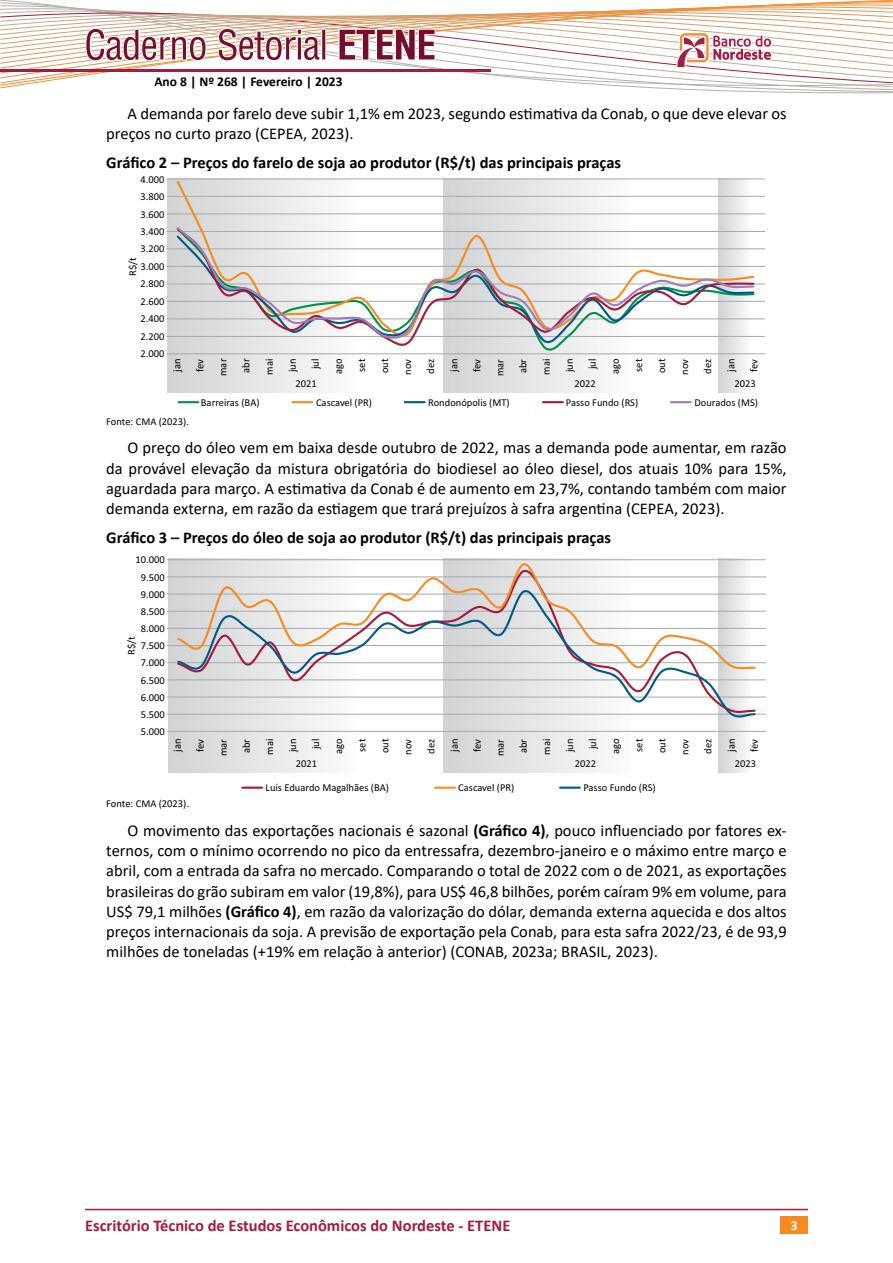
<style>
.page{position:relative;width:893px;height:1263px;background:#fff}
.page>*{position:absolute;margin:0;border:0;box-sizing:border-box;transform-origin:0 0}
.t1{font:16.5px/20.2px "Calibri";color:#000;text-align:justify}
.t2{font:700 16.5px "Calibri";color:#000}
.t3{font:700 16.5px "Calibri";color:#a6193c}
.t4{font:700 13.5px "Calibri";color:#000}
.t5{font:700 13.5px "Calibri";color:#fff}
.t6{font:10.8px/23.1px "Calibri";color:#000;text-align:right}
.t7{font:10.5px/17.4px "Calibri";color:#000;text-align:justify}
.s1{font-weight:700}
.s2{font-family:"Times New Roman";font-weight:700}
</style>
<div class="page">
<div style="left:781px;top:1216px;width:27px;height:17px;background:#f68b1f"></div>
<hr style="left:85px;top:1209px;width:723px;height:1px;background:#a6193c">
<svg style="left:0;top:0;width:893px;height:352px"></svg>
<hr style="left:0;top:70px;width:490px;height:2px;background:#a31d43">
<div style="left:168px;top:179px;width:275px;height:214px;background:linear-gradient(to right,#d4d5d7,#fff)"></div>
<div style="left:443px;top:179px;width:275px;height:214px;background:linear-gradient(to right,#d4d5d7,#fff)"></div>
<div style="left:718px;top:179px;width:47px;height:214px;background:linear-gradient(to right,#d3d5d6,#fff)"></div>
<hr style="left:166px;top:336px;width:599px;height:1px;background:#a7a9ac">
<hr style="left:166px;top:318px;width:599px;height:1px;background:#a7a9ac">
<hr style="left:166px;top:301px;width:599px;height:1px;background:#a7a9ac">
<hr style="left:166px;top:283px;width:599px;height:1px;background:#a7a9ac">
<hr style="left:166px;top:266px;width:599px;height:1px;background:#a7a9ac">
<hr style="left:166px;top:248px;width:599px;height:1px;background:#a7a9ac">
<hr style="left:166px;top:231px;width:599px;height:1px;background:#a7a9ac">
<hr style="left:166px;top:213px;width:599px;height:1px;background:#a7a9ac">
<hr style="left:166px;top:196px;width:599px;height:1px;background:#a7a9ac">
<hr style="left:166px;top:179px;width:599px;height:1px;background:#a7a9ac">
<hr style="left:166px;top:353px;width:599px;height:1px;background:#a7a9ac">
<svg style="left:175px;top:347px;width:580px;height:5px"></svg>
<svg style="left:175px;top:179px;width:581px;height:159px"></svg>
<svg style="left:175px;top:340px;width:580px;height:7px"></svg>
<svg style="left:175px;top:225px;width:580px;height:115px"></svg>
<hr style="left:543px;top:401px;width:20px;height:2px;background:#a6193b">
<svg style="left:179px;top:401px;width:19px;height:2px"></svg>
<hr style="left:292px;top:401px;width:20px;height:2px;background:#f68b1f">
<hr style="left:405px;top:401px;width:20px;height:2px;background:#005987">
<hr style="left:671px;top:401px;width:20px;height:2px;background:#a17cb8">
<div style="left:168px;top:559px;width:275px;height:213px;background:linear-gradient(to right,#d4d5d7,#fff)"></div>
<div style="left:443px;top:559px;width:276px;height:213px;background:linear-gradient(to right,#d4d5d7,#fff)"></div>
<div style="left:719px;top:559px;width:46px;height:213px;background:linear-gradient(to right,#d4d6d7,#fff)"></div>
<hr style="left:242px;top:787px;width:20px;height:2px;background:#a6193b">
<hr style="left:435px;top:787px;width:20px;height:2px;background:#f68b1f">
<hr style="left:560px;top:787px;width:20px;height:2px;background:#005987">
<hr style="left:167px;top:714px;width:599px;height:1px;background:#a7a9ac">
<hr style="left:167px;top:697px;width:599px;height:1px;background:#a7a9ac">
<hr style="left:167px;top:679px;width:599px;height:1px;background:#a7a9ac">
<hr style="left:167px;top:662px;width:599px;height:1px;background:#a7a9ac">
<hr style="left:167px;top:645px;width:599px;height:1px;background:#a7a9ac">
<hr style="left:167px;top:628px;width:599px;height:1px;background:#a7a9ac">
<hr style="left:167px;top:611px;width:599px;height:1px;background:#a7a9ac">
<hr style="left:167px;top:594px;width:599px;height:1px;background:#a7a9ac">
<hr style="left:167px;top:576px;width:599px;height:1px;background:#a7a9ac">
<hr style="left:167px;top:559px;width:599px;height:1px;background:#a7a9ac">
<hr style="left:167px;top:731px;width:599px;height:1px;background:#a7a9ac">
<svg style="left:176px;top:561px;width:581px;height:28px"></svg>
<svg style="left:176px;top:589px;width:581px;height:130px"></svg>
<p class="t4" style="left:154px;top:72px;width:190px">Ano 8 | Nº 268 | Fevereiro | 2023</p>
<p class="t1" style="left:106px;top:103px;width:682px;text-indent:21px">A demanda por farelo deve subir 1,1% em 2023, segundo estimativa da Conab, o que deve elevar os preços no curto prazo (CEPEA, 2023).</p>
<p class="t2" style="left:106px;top:151px;width:516px">Gráfico 2 – Preços do farelo de soja ao produtor (R$/t) das principais praças</p>
<p class="t7" style="left:141px;top:171px;width:25px">4.000<br>3.800<br>3.600<br>3.400<br>3.200<br>3.000<br>2.800<br>2.600<br>2.400<br>2.200<br>2.000</p>
<p class="t7" style="left:124px;top:276px;width:20px;rotate:-90deg">R$/t</p>
<p class="t6" style="left:166px;top:376px;width:19px;rotate:-90deg">jan fev mar abr mai jun jul ago set out nov dez jan fev mar abr mai jun jul ago set out nov dez jan fev</p>
<p class="t7" style="left:201px;top:394px;width:60px">Barreiras (BA)</p>
<p class="t7" style="left:316px;top:394px;width:58px">Cascavel (PR)</p>
<p class="t7" style="left:428px;top:394px;width:83px">Rondonópolis (MT)</p>
<p class="t7" style="left:566px;top:394px;width:74px">Passo Fundo (RS)</p>
<p class="t7" style="left:694px;top:394px;width:65px">Dourados (MS)</p>
<p class="t7" style="left:295px;top:376px;width:23px">2021</p>
<p class="t7" style="left:575px;top:376px;width:23px">2022</p>
<p class="t7" style="left:734px;top:376px;width:23px">2023</p>
<p class="t7" style="left:106px;top:412px;width:84px">Fonte: CMA (2023).</p>
<p class="t1" style="left:106px;top:437px;width:682px;text-indent:21px">O preço do óleo vem em baixa desde outubro de 2022, mas a demanda pode aumentar, em razão da provável elevação da mistura obrigatória do biodiesel ao óleo diesel, dos atuais 10% para 15%, aguardada para março. A estimativa da Conab é de aumento em 23,7%, contando também com maior demanda externa, em razão da estiagem que trará prejuízos à safra argentina (CEPEA, 2023).</p>
<p class="t2" style="left:106px;top:526px;width:506px">Gráfico 3 – Preços do óleo de soja ao produtor (R$/t) das principais praças</p>
<p class="t7" style="left:135px;top:552px;width:31px;text-align:center">10.000<br>9.500<br>9.000<br>8.500<br>8.000<br>7.500<br>7.000<br>6.500<br>6.000<br>5.500<br>5.000</p>
<p class="t7" style="left:123px;top:655px;width:20px;rotate:-90deg">R$/t</p>
<p class="t6" style="left:166px;top:756px;width:19px;rotate:-90deg">jan fev mar abr mai jun jul ago set out nov dez jan fev mar abr mai jun jul ago set out nov dez jan fev</p>
<p class="t7" style="left:266px;top:779px;width:125px">Luís Eduardo Magalhães (BA)</p>
<p class="t7" style="left:458px;top:779px;width:58px">Cascavel (PR)</p>
<p class="t7" style="left:583px;top:779px;width:74px">Passo Fundo (RS)</p>
<p class="t7" style="left:296px;top:756px;width:23px">2021</p>
<p class="t7" style="left:575px;top:756px;width:23px">2022</p>
<p class="t7" style="left:735px;top:756px;width:23px">2023</p>
<p class="t7" style="left:106px;top:794px;width:84px">Fonte: CMA (2023).</p>
<p class="t1" style="left:106px;top:820px;width:682px;text-indent:21px">O movimento das exportações nacionais é sazonal <span class="s1">(Gráfico 4)</span>, pouco influenciado por fatores ex&shy;ternos, com o mínimo ocorrendo no pico da entressafra, dezembro-janeiro e o máximo entre março e abril, com a entrada da safra no mercado. Comparando o total de 2022 com o de 2021, as exportações brasileiras do grão subiram em valor (19,8%), para US$ 46,8 bilhões, por<span class="s2">é</span>m caíram 9% em volume, para US$ 79,1 milhões <span class="s1">(Gráfico 4)</span>, em razão da valorização do dólar, demanda externa aquecida e dos altos preços internacionais da soja. A previsão de exportação pela Conab, para esta safra 2022/23, é de 93,9 milhões de toneladas (+19% em relação à anterior) (CONAB, 2023a; BRASIL, 2023).</p>
<p class="t3" style="left:85px;top:1213px;width:427px">Escritório Técnico de Estudos Econômicos do Nordeste - ETENE</p>
<p class="t5" style="left:791px;top:1216px;width:8px">3</p>
</div>
